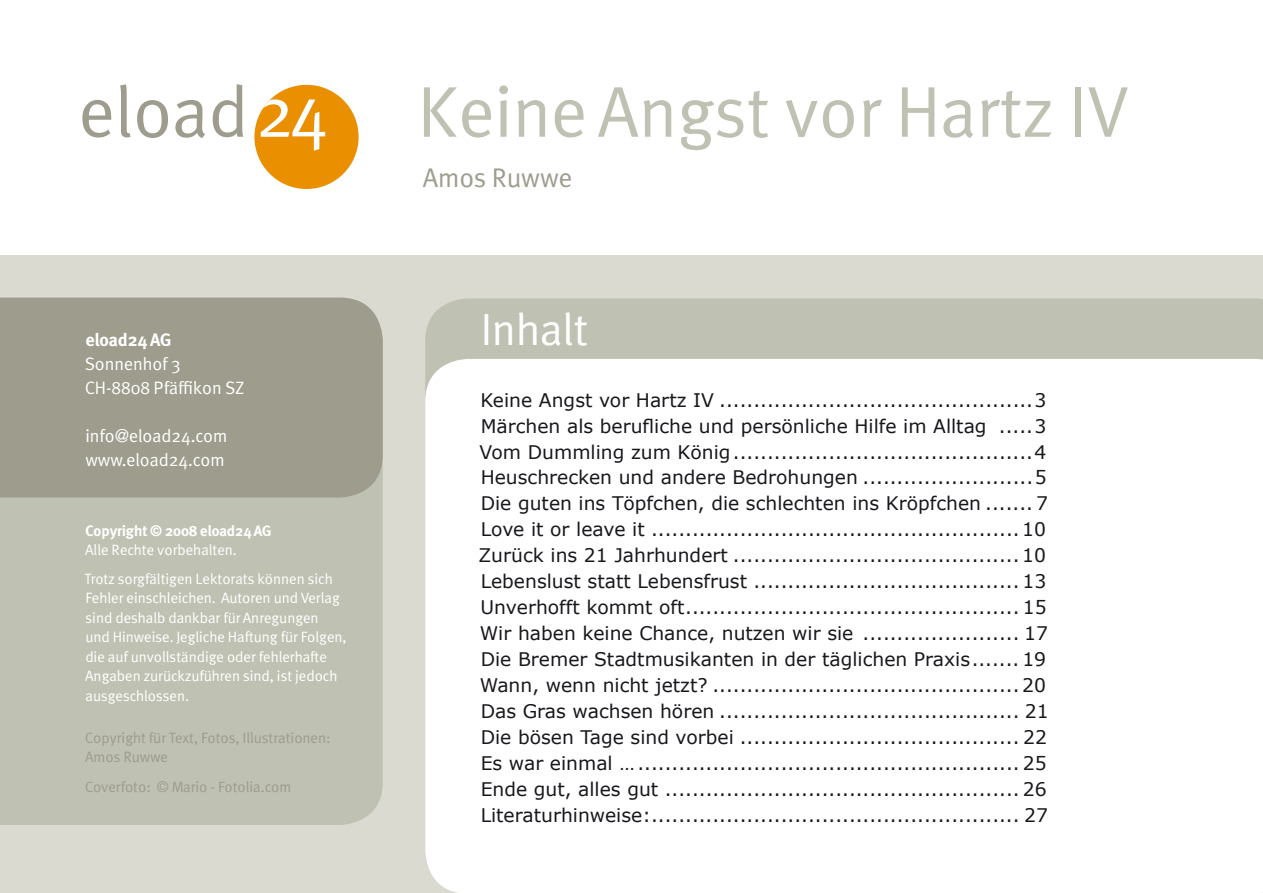
<style>
.page{position:relative;width:1263px;height:893px;background:#fff}
.page>*{position:absolute;margin:0;border:0;box-sizing:border-box;transform-origin:0 0}
.t1{font:72px "Meta";color:#bfc1b2}
.eload_Überschrift_I{font:45px "Meta";color:#fff}
.t2{font:27px "Meta";color:#9d9c8d}
.eload_Inhaltsverzei{font:18.75px "Verdana";color:#1a171c}
.t3{font:18px "Meta";color:#fff}
.t4{font:700 18px "Meta";color:#fff}
.t5{font:15px/19.5px "Meta";color:#fff}
.t6{font:15px "Meta";color:#9d9c8d}
.t7{font:700 15px "Meta";color:#fff}
.s1{color:#9d9c8d}
.s2{color:#fff}
</style>
<div class="page">
<div style="left:254px;top:85px;width:105px;height:104px;background:#e98f00;border-radius:50%"></div>
<div style="left:0;top:255px;width:1263px;height:638px;background:#dadad1"></div>
<div style="left:0;top:497px;width:383px;height:328px;background:#bfc1b2"></div>
<div style="left:425px;top:298px;width:838px;height:61px;background:#bfc1b2"></div>
<div style="left:0;top:298px;width:383px;height:199px;background:#9d9c8d"></div>
<div style="left:425px;top:359px;width:838px;height:534px;background:#fff"></div>
<h1 class="t1" style="left:79px;top:70px;width:1051px"><span class="s1">eload</span><span class="s2">24</span> Keine Angst vor Hartz IV</h1>
<h3 class="t2" style="left:423px;top:162px;width:151px">Amos Ruwwe</h3>
<p class="t4" style="left:86px;top:329px;width:87px">eload24 AG</p>
<p class="t3" style="left:85px;top:353px;width:97px">Sonnenhof 3</p>
<p class="t3" style="left:85px;top:377px;width:160px">CH-8808 Pfäffikon SZ</p>
<p class="t3" style="left:86px;top:425px;width:143px">info@eload24.com</p>
<p class="t3" style="left:85px;top:449px;width:141px">www.eload24.com</p>
<p class="t7" style="left:86px;top:522px;width:187px">Copyright © 2008 eload24 AG</p>
<p class="t5" style="left:85px;top:540px;width:153px">Alle Rechte vorbehalten.</p>
<p class="t5" style="left:84px;top:569px;width:264px">Trotz sorgfältigen Lektorats können sich Fehler einschleichen. Autoren und Verlag sind deshalb dankbar für Anregungen<br>und Hinweise. Jegliche Haftung für Folgen, die auf unvollständige oder fehlerhafte Angaben zurückzuführen sind, ist jedoch ausgeschlossen.</p>
<p class="t6" style="left:85px;top:729px;width:247px">Copyright für Text, Fotos, Illustrationen:</p>
<p class="t6" style="left:85px;top:748px;width:85px">Amos Ruwwe</p>
<p class="t6" style="left:85px;top:778px;width:207px">Coverfoto: © Mario - Fotolia.com</p>
<p class="eload_Überschrift_I" style="left:480px;top:303px;width:109px">Inhalt</p>
<p class="eload_Inhaltsverzei" style="left:481px;top:388px;width:567px">Keine Angst vor Hartz IV ..............................................3</p>
<p class="eload_Inhaltsverzei" style="left:481px;top:414px;width:567px">Märchen als berufliche und persönliche Hilfe im Alltag .....3</p>
<p class="eload_Inhaltsverzei" style="left:480px;top:440px;width:568px">Vom Dummling zum König............................................4</p>
<p class="eload_Inhaltsverzei" style="left:481px;top:466px;width:567px">Heuschrecken und andere Bedrohungen .........................5</p>
<p class="eload_Inhaltsverzei" style="left:481px;top:492px;width:569px">Die guten ins Töpfchen, die schlechten ins Kröpfchen ....... 7</p>
<p class="eload_Inhaltsverzei" style="left:481px;top:518px;width:567px">Love it or leave it ......................................................10</p>
<p class="eload_Inhaltsverzei" style="left:478px;top:544px;width:569px">Zurück ins 21 Jahrhundert ..........................................10</p>
<p class="eload_Inhaltsverzei" style="left:481px;top:569px;width:567px">Lebenslust statt Lebensfrust ....................................... 13</p>
<p class="eload_Inhaltsverzei" style="left:480px;top:595px;width:568px">Unverhofft kommt oft................................................. 15</p>
<p class="eload_Inhaltsverzei" style="left:480px;top:621px;width:570px">Wir haben keine Chance, nutzen wir sie ....................... 17</p>
<p class="eload_Inhaltsverzei" style="left:481px;top:647px;width:567px">Die Bremer Stadtmusikanten in der täglichen Praxis.......19</p>
<p class="eload_Inhaltsverzei" style="left:480px;top:673px;width:568px">Wann, wenn nicht jetzt? .............................................20</p>
<p class="eload_Inhaltsverzei" style="left:481px;top:699px;width:569px">Das Gras wachsen hören ............................................ 21</p>
<p class="eload_Inhaltsverzei" style="left:481px;top:725px;width:568px">Die bösen Tage sind vorbei ......................................... 22</p>
<p class="eload_Inhaltsverzei" style="left:481px;top:751px;width:567px">Es war einmal … ........................................................ 25</p>
<p class="eload_Inhaltsverzei" style="left:481px;top:777px;width:567px">Ende gut, alles gut .................................................... 26</p>
<p class="eload_Inhaltsverzei" style="left:481px;top:803px;width:569px">Literaturhinweise:...................................................... 27</p>
</div>
